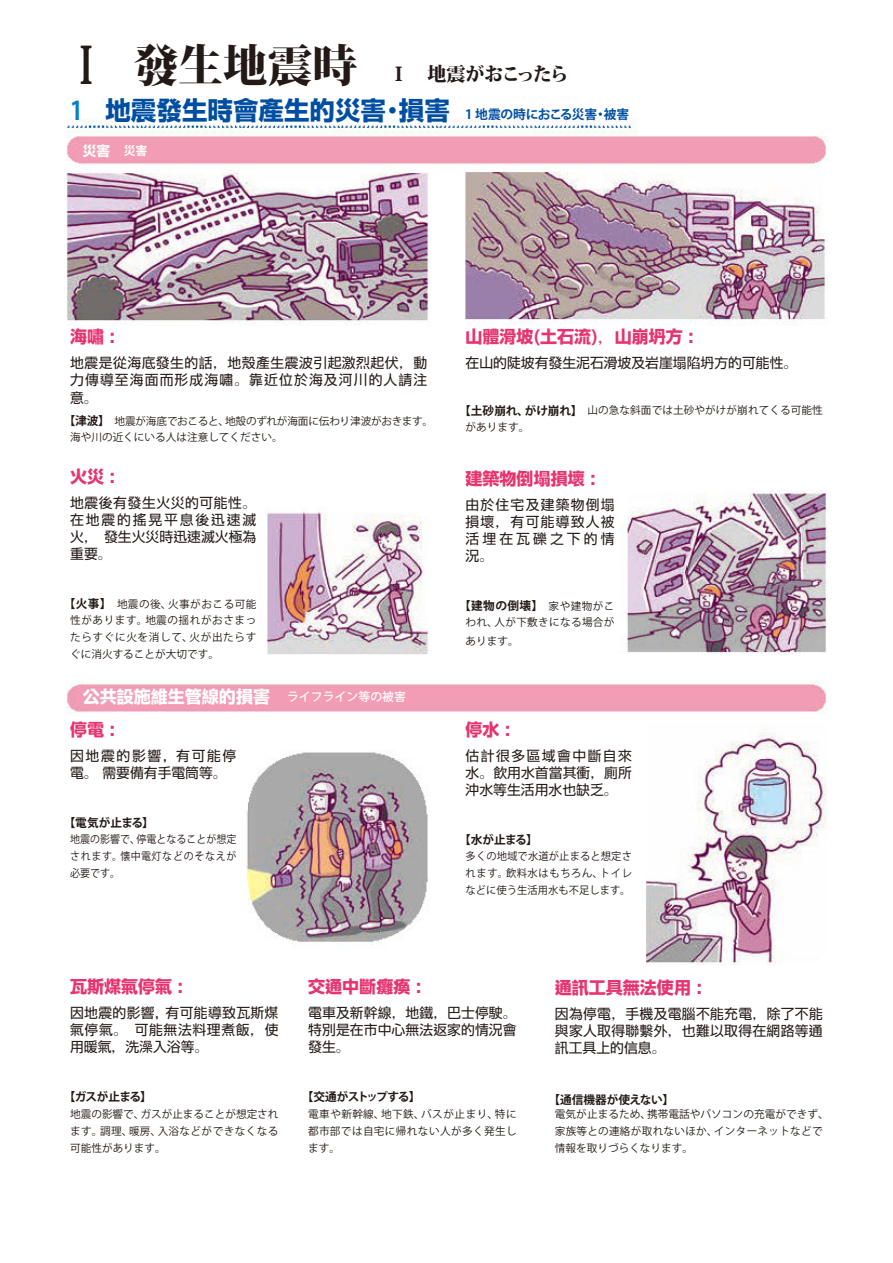
<style>
.page{position:relative;width:893px;height:1263px;background:#fff}
.page>*{position:absolute;margin:0;border:0;box-sizing:border-box;transform-origin:0 0}
.t1{font:800 44.7px "Koz Min Pr 6 N";color:#231916}
.t2{font:800 19.2px "Koz Min Pr 6 N";letter-spacing:-.09em;color:#231916}
.t3{font:700 16.95px "UD Shin Go Std TC";color:#e7346e}
.t4{font:700 16.95px/33px "UD Shin Go Std TC";color:#fff}
.t5{font:13.8px/17px "UD Shin Go Std TC";letter-spacing:.025em;color:#231916;text-align:justify}
.t6{font:13.8px/17px "UD Shin Go Std TC";letter-spacing:.08em;color:#231916}
.t7{font:13.8px "UD Shin Go Std TC";color:#231916}
.t8{font:13.8px/17px "UD Shin Go Std TC";letter-spacing:.12em;color:#231916}
.t9{font:700 13.65px "UD Shin Go Std TC";color:#fff}
.t10{font:700 12.75px "Koz Go Pr 6 N";letter-spacing:-.015em;color:#004ea2}
.t11{font:700 11.7px "Koz Go Pr 6 N";letter-spacing:-.015em;color:#231916}
.t12{font:700 11.7px "Koz Go Pr 6 N";letter-spacing:-.085em;color:#231916}
.t13{font:10.65px/17px "Koz Go Pr 6 N";letter-spacing:.005em;color:#231916;text-align:justify}
.t14{font:10.65px/17px "Koz Go Pr 6 N";letter-spacing:.005em;color:#231916;text-align:justify;scale:.94 1}
.t15{font:10.65px/18.6px "Koz Go Pr 6 N";letter-spacing:.035em;color:#231916}
.s1{font-size:51px}
.s2{font-size:25.5px;color:#0081cc}
.s3{font-family:"UD Shin Go Std TC";font-size:25.5px}
.s4{font-size:25.5px}
.s5{font-family:"Koz Go Pr 6 N";font-size:11.85px}
.s6{font-family:"Koz Min Pr 6 N"}
.s7{font-weight:700;font-size:11.7px}
.s8{font-family:"Koz Go Pr 6 N";font-weight:500;font-size:11.85px}
.s9{color:#e7346e}
.s10{font-family:"Koz Min Pr 6 N";font-weight:400}
.s11{font-weight:400;font-size:10.65px}
</style>
<div class="page">
<img style="left:66px;top:118px;width:762px;height:848px">
<p class="t1" style="left:70px;top:40px;width:289px"><span class="s1">Ⅰ</span> 發生地震時</p>
<p class="t2" style="left:389px;top:63px;width:181px">Ⅰ　地震がおこったら</p>
<p class="t10" style="left:70px;top:107px;width:561px"><span class="s2">1</span> <span class="s3">地震發生時會產生的災害</span><span class="s4">・</span><span class="s3">損害</span> 1 地震の時におこる災害・被害</p>
<p class="t9" style="left:83px;top:142px;width:66px">災害 <span class="s5">災害</span></p>
<p class="t3" style="left:70px;top:326px;width:46px">海嘯 :</p>
<p class="t6" style="left:70px;top:354px;width:359px">地震是從海底發生的話<span class="s6">，</span>地殼產生震波引起激烈起伏<span class="s6">，</span>動力傳導至海面而形成海嘯<span class="s6">。</span>靠近位於海及河川的人請注</p>
<p class="t5" style="left:70px;top:390px;width:29px">意<span class="s6">。</span></p>
<p class="t13" style="left:70px;top:413px;width:365px;line-height:16.5px;text-indent:-6px"><span class="s7">【津波】</span>　地震が海底でおこると、地殻のずれが海面に伝わり津波がおきます。海や川の近くにいる人は注意してください。</p>
<p class="t3" style="left:70px;top:466px;width:46px">火災 :</p>
<p class="t5" style="left:70px;top:494px;width:188px">地震後有發生火災的可能性<span class="s6">。</span>在地震的搖晃平息後迅速滅火<span class="s6">，</span> 發生火災時迅速滅火極為重要<span class="s6">。</span></p>
<p class="t13" style="left:70px;top:596px;width:188px;text-indent:-6px"><span class="s7">【火事】</span>　地震の後、火事がおこる可能性があります。地震の揺れがおさまったらすぐに火を消して、火が出たらすぐに消火することが大切です。</p>
<p class="t4" style="left:70px;top:680px;width:337px;text-indent:13px">公共設施維生管線的損害　<span class="s8">ライフライン等の被害</span><span class="s9">停電 :</span></p>
<p class="t8" style="left:70px;top:747px;width:168px">因地震的影響, 有可能停電<span class="s6">。</span> 需要備有手電筒等<span class="s6">。</span></p>
<p class="t11" style="left:64px;top:816px;width:92px">【電気が止まる】</p>
<p class="t14" style="left:70px;top:831px;width:178px">地震の影響で、停電となることが想定されます。懐中電灯などのそなえが必要です。</p>
<p class="t3" style="left:466px;top:326px;width:230px">山體滑坡(土石流)<span class="s10">，</span>山崩坍方 :</p>
<p class="t7" style="left:466px;top:354px;width:333px">在山的陡坡有發生泥石滑坡及岩崖塌陷坍方的可能性<span class="s6">。</span></p>
<p class="t13" style="left:466px;top:402px;width:359px;line-height:16.5px;text-indent:-6px"><span class="s7">【土砂崩れ、がけ崩れ】</span>　山の急な斜面では土砂やがけが崩れてくる可能性があります。</p>
<p class="t3" style="left:466px;top:468px;width:131px">建築物倒塌損壞 :</p>
<p class="t5" style="left:466px;top:497px;width:150px">由於住宅及建築物倒塌損壞<span class="s6">，</span>有可能導致人被活埋在瓦礫之下的情況<span class="s6">。</span></p>
<p class="t11" style="left:459px;top:599px;width:157px">【建物の倒壊】<span class="s11">　家や建物がこ</span></p>
<p class="t15" style="left:466px;top:613px;width:150px">われ、人が下敷きになる場合があります。</p>
<p class="t3" style="left:466px;top:718px;width:46px">停水 :</p>
<p class="t5" style="left:466px;top:747px;width:168px">估計很多區域會中斷自來水<span class="s6">。</span>飲用水首當其衝<span class="s6">，</span>廁所沖水等生活用水也缺乏<span class="s6">。</span></p>
<p class="t11" style="left:459px;top:833px;width:80px">【水が止まる】</p>
<p class="t13" style="left:466px;top:848px;width:168px">多くの地域で水道が止まると想定されます。飲料水はもちろん、トイレなどに使う生活用水も不足します。</p>
<p class="t3" style="left:70px;top:976px;width:114px">瓦斯煤氣停氣 :</p>
<p class="t5" style="left:70px;top:1005px;width:210px">因地震的影響, 有可能導致瓦斯煤氣停氣<span class="s6">。</span> 可能無法料理煮飯<span class="s6">，</span>使用暖氣<span class="s6">，</span>洗澡入浴等<span class="s6">。</span></p>
<p class="t11" style="left:64px;top:1090px;width:90px">【ガスが止まる】</p>
<p class="t13" style="left:70px;top:1105px;width:210px">地震の影響で、ガスが止まることが想定されます。調理、暖房、入浴などができなくなる可能性があります。</p>
<p class="t3" style="left:308px;top:976px;width:114px">交通中斷癱瘓 :</p>
<p class="t5" style="left:308px;top:1005px;width:210px">電車及新幹線<span class="s6">，</span>地鐵<span class="s6">，</span>巴士停駛<span class="s6">。</span>特別是在市中心無法返家的情況會發生<span class="s6">。</span></p>
<p class="t12" style="left:302px;top:1090px;width:120px">【交通がストップする】</p>
<p class="t13" style="left:308px;top:1105px;width:210px">電車や新幹線、地下鉄、バスが止まり、特に都市部では自宅に帰れない人が多く発生します。</p>
<p class="t3" style="left:555px;top:977px;width:148px">通訊工具無法使用 :</p>
<p class="t5" style="left:555px;top:1005px;width:269px">因為停電<span class="s6">，</span>手機及電腦不能充電<span class="s6">，</span>除了不能與家人取得聯繫外<span class="s6">，</span>也難以取得在網路等通訊工具上的信息<span class="s6">。</span></p>
<p class="t11" style="left:548px;top:1092px;width:127px">【通信機器が使えない】</p>
<p class="t13" style="left:555px;top:1106px;width:275px;text-align:left">電気が止まるため、携帯電話やパソコンの充電ができず、家族等との連絡が取れないほか、インターネットなどで情報を取りづらくなります。</p>
</div>
